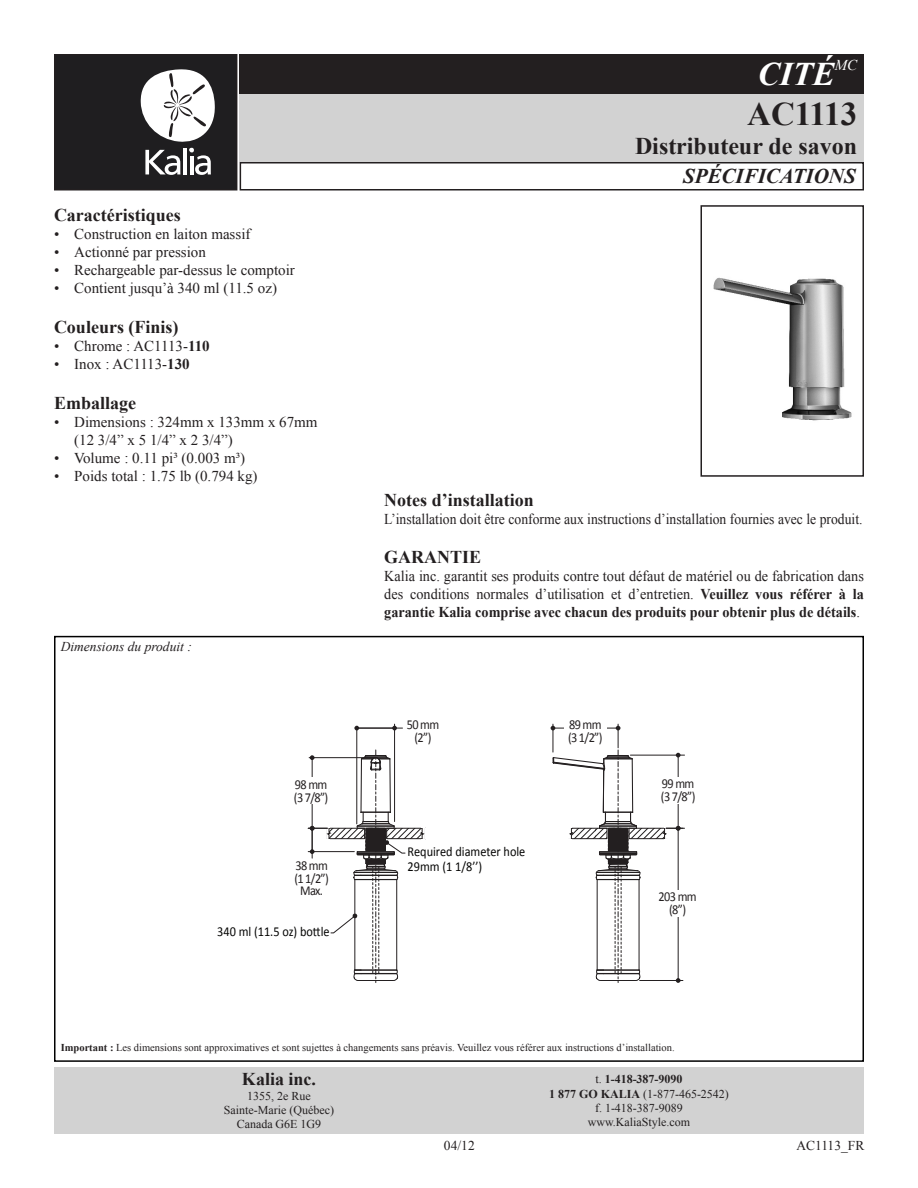
<style>
.page{position:relative;width:918px;height:1188px;background:#fff}
.page>*{position:absolute;margin:0;border:0;box-sizing:border-box;transform-origin:0 0}
.t1{font:700 33px "Times New Roman";color:#231f20}
.t2{font:italic 700 33px "Times New Roman";color:#fff}
.t3{font:700 24px "Times New Roman";color:#231f20}
.t4{font:italic 700 21px "Times New Roman";color:#231f20}
.Spec-Description_Tit{font:700 18px "Times New Roman";color:#231f20}
.Spec-Description__FR{font:15px "Times New Roman";color:#231f20}
.Spec-Description_nor{font:15px/18px "Times New Roman";color:#231f20;text-align:justify;scale:.95 1}
.Spec-Description_nor-2{font:15px "Times New Roman";color:#231f20;scale:.91 1}
.t5{font:italic 15px "Times New Roman";color:#fff}
.t6{font:13.65px/12.6px "Calibri";letter-spacing:-.05em;color:#231f20;scale:.9 1}
.t7{font:13.65px/14.7px "Calibri";color:#050504;scale:.9 1}
.Spec-Description_nor-3{font:italic 13.5px "Times New Roman";color:#231f20}
.date-file{font:13.5px "Times New Roman";color:#231f20}
.t8{font:12px "Times New Roman";color:#231f20}
.t9{font:700 12px "Times New Roman";color:#231f20}
.Spec-Description_nor-4{font:10.5px "Times New Roman";color:#231f20}
.s1{font-weight:700}
.s2{font-weight:400}
</style>
<div class="page">
<div style="left:55px;top:55px;width:182px;height:135px;background:#1f1e20"></div>
<svg style="left:140px;top:69px;width:75px;height:106px"></svg>
<div style="left:54px;top:54px;width:183px;height:136px;border:2px solid #231f20"></div>
<div style="left:240px;top:54px;width:624px;height:40px;background:#231f20"></div>
<div style="left:240px;top:94px;width:624px;height:68px;background:#d2d2d2"></div>
<div style="left:54px;top:1067px;width:810px;height:67px;background:#d2d2d2"></div>
<div style="left:240px;top:162px;width:624px;height:28px;border:2px solid #231f20"></div>
<svg style="left:405px;top:830px;width:15px;height:7px"></svg>
<div style="left:386px;top:828px;width:38px;height:11px;border:1px solid #231f20"></div>
<svg style="left:420px;top:827px;width:5px;height:13px"></svg>
<svg style="left:641px;top:830px;width:22px;height:7px"></svg>
<div style="left:629px;top:828px;width:37px;height:11px;border:1px solid #231f20"></div>
<hr style="left:630px;top:755px;width:55px;height:1px;background:#231f20">
<hr style="left:678px;top:755px;width:1px;height:73px;background:#231f20">
<svg style="left:676px;top:753px;width:5px;height:4px"></svg>
<div style="left:653px;top:777px;width:51px;height:27px;background:#fff"></div>
<hr style="left:678px;top:828px;width:1px;height:152px;background:#231f20">
<svg style="left:676px;top:978px;width:5px;height:5px"></svg>
<svg style="left:663px;top:826px;width:22px;height:14px"></svg>
<hr style="left:640px;top:980px;width:43px;height:1px;background:#231f20">
<div style="left:656px;top:890px;width:44px;height:26px;background:#fff"></div>
<hr style="left:394px;top:724px;width:1px;height:98px;background:#231f20">
<svg style="left:354px;top:726px;width:5px;height:4px"></svg>
<svg style="left:392px;top:726px;width:5px;height:4px"></svg>
<hr style="left:357px;top:726px;width:1px;height:98px;background:#231f20">
<hr style="left:356px;top:728px;width:47px;height:1px;background:#231f20">
<svg style="left:551px;top:724px;width:90px;height:259px"></svg>
<svg style="left:308px;top:750px;width:97px;height:233px"></svg>
<div style="left:54px;top:636px;width:810px;height:426px;border:2px solid #000"></div>
<img style="left:713px;top:277px;width:139px;height:144px">
<div style="left:700px;top:205px;width:164px;height:272px;border:2px solid #231f20"></div>
<p class="t2" style="left:758px;top:51px;width:79px">CITÉ</p>
<p class="t5" style="left:835px;top:55px;width:24px">MC</p>
<p class="t1" style="left:747px;top:91px;width:112px">AC1113</p>
<p class="t3" style="left:635px;top:129px;width:224px">Distributeur de savon</p>
<p class="Spec-Description_Tit" style="left:54px;top:203px;width:128px">Caractéristiques</p>
<p class="Spec-Description__FR" style="left:54px;top:224px;width:198px">• Construction en laiton massif</p>
<p class="Spec-Description__FR" style="left:54px;top:242px;width:153px">• Actionné par pression</p>
<p class="Spec-Description__FR" style="left:54px;top:260px;width:242px">• Rechargeable par-dessus le comptoir</p>
<p class="Spec-Description__FR" style="left:54px;top:278px;width:225px">• Contient jusqu’à 340 ml (11.5 oz)</p>
<p class="Spec-Description_Tit" style="left:54px;top:315px;width:126px">Couleurs (Finis)</p>
<p class="Spec-Description__FR" style="left:54px;top:336px;width:157px">• Chrome : AC1113-<span class="s1">110</span></p>
<p class="Spec-Description__FR" style="left:54px;top:354px;width:137px">• Inox : AC1113-<span class="s1">130</span></p>
<p class="Spec-Description_Tit" style="left:54px;top:390px;width:84px">Emballage</p>
<p class="Spec-Description__FR" style="left:54px;top:412px;width:265px">• Dimensions : 324mm x 133mm x 67mm</p>
<p class="Spec-Description__FR" style="left:74px;top:430px;width:160px">(12 3/4” x 5 1/4” x 2 3/4”)</p>
<p class="Spec-Description__FR" style="left:54px;top:448px;width:193px">• Volume : 0.11 pi³ (0.003 m³)</p>
<p class="Spec-Description__FR" style="left:54px;top:466px;width:205px">• Poids total : 1.75 lb (0.794 kg)</p>
<p class="Spec-Description_nor-3" style="left:61px;top:637px;width:133px">Dimensions du produit :</p>
<p class="t6" style="left:294px;top:778px;width:40px">98 mm (3 7/8”)</p>
<p class="t6" style="left:294px;top:859px;width:40px;text-align:center">38 mm (1 1/2”)<br>Max.</p>
<p class="t7" style="left:217px;top:923px;width:126px">340 ml (11.5 oz) bottle</p>
<p class="t4" style="left:683px;top:162px;width:175px">SPÉCIFICATI ONS</p>
<p class="Spec-Description_Tit" style="left:384px;top:487px;width:151px">Notes d’installation</p>
<p class="Spec-Description_nor-2" style="left:384px;top:508px;width:527px">L’installation doit être conforme aux instructions d’installation fournies avec le produit.</p>
<p class="Spec-Description_Tit" style="left:384px;top:545px;width:88px">Garantie</p>
<p class="Spec-Description_nor" style="left:384px;top:567px;width:507px">Kalia inc. garantit ses produits contre tout défaut de matériel ou de fabrication dans des conditions normales d’utilisation et d’entretien. <span class="s1">Veuillez vous référer à la garantie Kalia comprise avec chacun des produits pour obtenir plus de détails</span>.</p>
<p class="t6" style="left:407px;top:718px;width:38px;text-align:center">50 mm (2”)</p>
<p class="t7" style="left:408px;top:843px;width:132px">Required diameter hole<br>29mm (1 1/8’’)</p>
<p class="t6" style="left:568px;top:718px;width:40px">89 mm (3 1/2”)</p>
<p class="t6" style="left:661px;top:777px;width:40px">99 mm (3 7/8”)</p>
<p class="t6" style="left:659px;top:890px;width:44px;text-align:center">203 mm (8”)</p>
<p class="Spec-Description_nor-4" style="left:61px;top:1041px;width:615px"><span class="s1">Important :</span> Les dimensions sont approximatives et sont sujettes à changements sans préavis. Veuillez vous référer aux instructions d’installation.</p>
<p class="Spec-Description_Tit" style="left:242px;top:1067px;width:76px">Kalia inc.</p>
<p class="t8" style="left:247px;top:1087px;width:65px">1355, 2e Rue</p>
<p class="t8" style="left:224px;top:1102px;width:112px">Sainte-Marie (Québec)</p>
<p class="t8" style="left:237px;top:1116px;width:86px">Canada G6E 1G9</p>
<p class="t9" style="left:595px;top:1071px;width:89px"><span class="s2">t.</span> 1-418-387-9090</p>
<p class="t8" style="left:549px;top:1086px;width:181px"><span class="s1">1 877 GO KALIA</span> (1-877-465-2542)</p>
<p class="t8" style="left:595px;top:1100px;width:89px">f. 1-418-387-9089</p>
<p class="t8" style="left:588px;top:1114px;width:104px">www.KaliaStyle.com</p>
<p class="date-file" style="left:444px;top:1137px;width:32px">04/12</p>
<p class="date-file" style="left:796px;top:1137px;width:70px">AC1113_FR</p>
</div>
